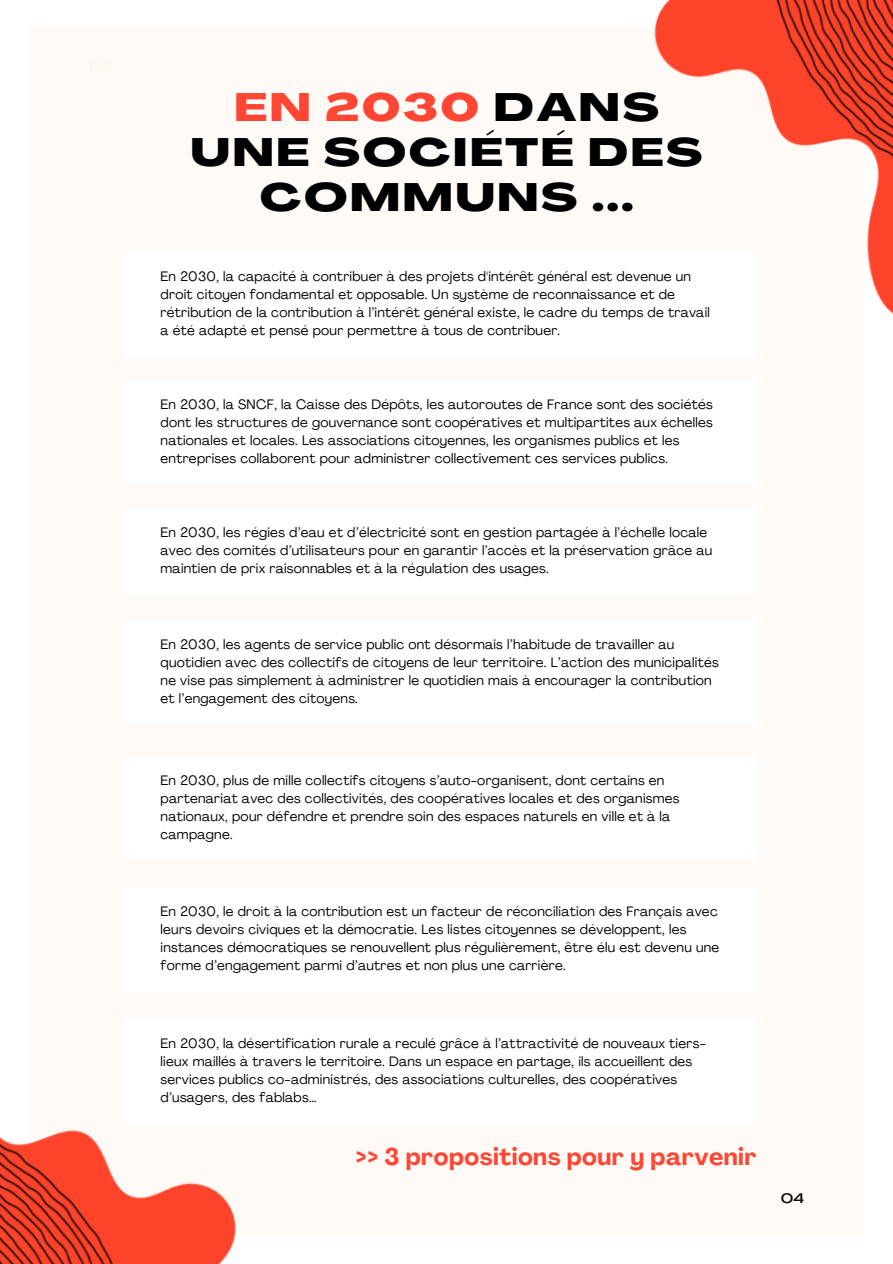
<style>
.page{position:relative;width:893px;height:1264px;background:#fff}
.page>*{position:absolute;margin:0;border:0;box-sizing:border-box;transform-origin:0 0}
.t1{font:800 39px/45px "Agrandir Grand";letter-spacing:.07em;color:#000;text-align:center}
.t2{font:700 24px "Agrandir";letter-spacing:.02em;color:#ff4635}
.t3{font:13.5px/18px "Agrandir";letter-spacing:.02em;color:#000}
.t4{font:500 13.5px "Agrandir Grand";color:#000}
.s1{color:#ff4635}
</style>
<div class="page">
<div style="left:29px;top:26px;width:835px;height:1210px;background:#fffaf5"></div>
<div style="left:124px;top:252px;width:632px;height:106px;background:#fff"></div>
<div style="left:124px;top:379px;width:632px;height:106px;background:#fff"></div>
<div style="left:124px;top:507px;width:632px;height:88px;background:#fff"></div>
<div style="left:124px;top:619px;width:632px;height:106px;background:#fff"></div>
<div style="left:124px;top:755px;width:632px;height:105px;background:#fff"></div>
<div style="left:124px;top:887px;width:632px;height:105px;background:#fff"></div>
<div style="left:124px;top:1018px;width:632px;height:105px;background:#fff"></div>
<img style="left:0;top:1130px;width:236px;height:133px">
<img style="left:654px;top:0;width:238px;height:313px">
<p class="t1" style="left:191px;top:89px;width:513px"><span class="s1">EN 2030</span> DANS<br>UNE SOCIÉTÉ DES<br>COMMUNS ...</p>
<h1 class="t3" style="left:160px;top:269px;width:550px">En 2030, la capacité à contribuer à des projets d'intérêt général est devenue un droit citoyen fondamental et opposable. Un système de reconnaissance et de rétribution de la contribution à l’intérêt général existe, le cadre du temps de travail a été adapté et pensé pour permettre à tous de contribuer.</h1>
<p class="t3" style="left:160px;top:396px;width:553px">En 2030, la SNCF, la Caisse des Dépôts, les autoroutes de France sont des sociétés dont les structures de gouvernance sont coopératives et multipartites aux échelles nationales et locales. Les associations citoyennes, les organismes publics et les entreprises collaborent pour administrer collectivement ces services publics.</p>
<p class="t3" style="left:160px;top:524px;width:553px">En 2030, les régies d’eau et d’électricité sont en gestion partagée à l’échelle locale avec des comités d’utilisateurs pour en garantir l’accès et la préservation grâce au maintien de prix raisonnables et à la régulation des usages.</p>
<p class="t3" style="left:160px;top:636px;width:559px">En 2030, les agents de service public ont désormais l’habitude de travailler au quotidien avec des collectifs de citoyens de leur territoire. L’action des municipalités ne vise pas simplement à administrer le quotidien mais à encourager la contribution et l’engagement des citoyens.</p>
<p class="t3" style="left:160px;top:772px;width:520px">En 2030, plus de mille collectifs citoyens s’auto-organisent, dont certains en partenariat avec des collectivités, des coopératives locales et des organismes nationaux, pour défendre et prendre soin des espaces naturels en ville et à la campagne.</p>
<p class="t3" style="left:160px;top:904px;width:560px">En 2030, le droit à la contribution est un facteur de réconciliation des Français avec leurs devoirs civiques et la démocratie. Les listes citoyennes se développent, les instances démocratiques se renouvellent plus régulièrement, être élu est devenu une forme d’engagement parmi d’autres et non plus une carrière.</p>
<p class="t3" style="left:160px;top:1035px;width:547px">En 2030, la désertification rurale a reculé grâce à l’attractivité de nouveaux tiers&shy;lieux maillés à travers le territoire. Dans un espace en partage, ils accueillent des services publics co-administrés, des associations culturelles, des coopératives d’usagers, des fablabs…</p>
<p class="t2" style="left:355px;top:1147px;width:402px">&gt;&gt; 3 propositions pour y parvenir</p>
<h3 class="t4" style="left:780px;top:1193px;width:25px">04</h3>
</div>
